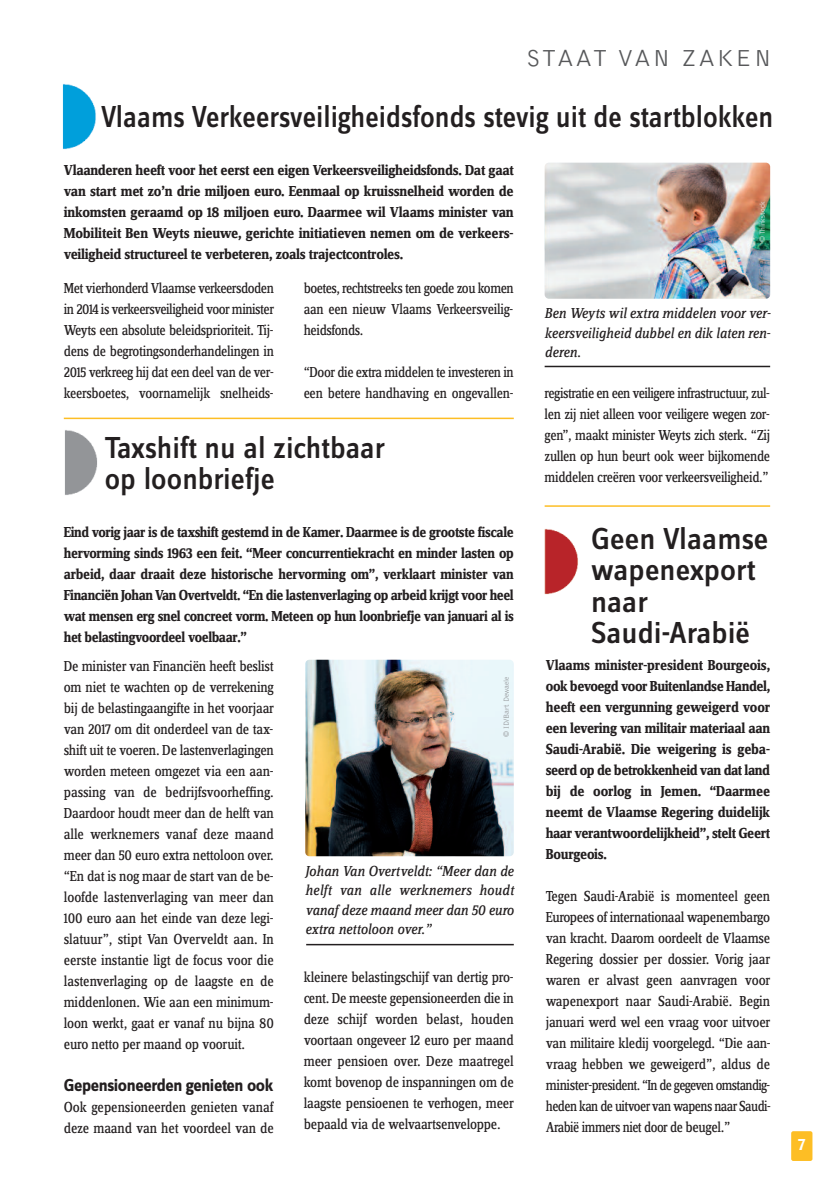
<style>
.page{position:relative;width:834px;height:1195px;background:#fff}
.page>*{position:absolute;margin:0;border:0;box-sizing:border-box;transform-origin:0 0}
.t1{font:500 31.5px/31.5px "Zine Sans Dis";color:#231f20}
.t2{font:500 31.5px "Zine Sans Dis";color:#231f20;scale:.92 1}
.t3{font:300 24px "Bell Gothic Std";letter-spacing:.1em;color:#57585a}
.t4{font:700 18px "Zine Sans Dis";letter-spacing:-.025em;color:#231f20}
.t5{font:15px/21px "Zine Serif Dis";letter-spacing:-.025em;color:#231f20;text-align:justify}
.t6{font:700 15px/21px "Zine Serif Dis";letter-spacing:-.025em;color:#231f20;text-align:justify}
.t7{font:15px/21px "Zine Serif Dis";letter-spacing:-.025em;color:#231f20;text-align:justify;scale:.95 1}
.t8{font:700 15px/21px "Zine Serif Dis";letter-spacing:-.025em;color:#231f20;text-align:justify;scale:.95 1}
.t9{font:italic 15px/19.5px "Zine Serif Dis";letter-spacing:-.01em;color:#231f20;text-align:justify}
.t10{font:900 15px "Bell Gothic Std";color:#fff}
.t11{font:300 7.5px "Bell Gothic Std";color:#939598}
.t12{font:300 7.5px "Bell Gothic Std";color:#e7e8e9}
</style>
<div class="page">
<div style="left:791px;top:1131px;width:21px;height:30px;background:#fdbe25;border-radius:2px"></div>
<img style="left:62px;top:84px;width:34px;height:66px">
<img style="left:65px;top:430px;width:32px;height:65px">
<img style="left:544px;top:163px;width:226px;height:136px;border-radius:4px">
<img style="left:305px;top:660px;width:208px;height:196px;border-radius:4px">
<img style="left:544px;top:529px;width:34px;height:66px">
<hr style="left:544px;top:505px;width:226px;height:2px;background:#fdbe25">
<hr style="left:544px;top:366px;width:226px;height:1px;background:#231f20">
<hr style="left:64px;top:418px;width:449px;height:1px;background:#fdbe25">
<hr style="left:306px;top:944px;width:207px;height:1px;background:#231f20">
<h2 class="t3" style="left:526px;top:49px;width:246px">STAAT VAN ZAKEN</h2>
<h1 class="t2" style="left:101px;top:106px;width:732px">Vlaams Verkeersveiligheidsfonds stevig uit de startblokken</h1>
<p class="t6" style="left:64px;top:161px;width:451px">Vlaanderen heeft voor het eerst een eigen Verkeersveiligheidsfonds. Dat gaat van start met zo’n drie miljoen euro. Eenmaal op kruissnelheid worden de inkomsten geraamd op 18 miljoen euro. Daarmee wil Vlaams minister van Mobiliteit Ben Weyts nieuwe, gerichte initiatieven nemen om de verkeers&shy;veiligheid structureel te verbeteren, zoals trajectcontroles.</p>
<p class="t7" style="left:64px;top:279px;width:223px">Met vierhonderd Vlaamse verkeersdoden in 2014 is verkeersveiligheid voor minister Weyts een absolute beleidsprioriteit. Tij&shy;dens de begrotingsonderhandelingen in 2015 verkreeg hij dat een deel van de ver&shy;keersboetes, voornamelijk snelheids-</p>
<p class="t7" style="left:303px;top:279px;width:223px">boetes, rechtstreeks ten goede zou komen aan een nieuw Vlaams Verkeersveilig&shy;heidsfonds.</p>
<p class="t12" style="left:759px;top:242px;width:43px;rotate:-90deg">© Thinkstock</p>
<p class="t9" style="left:544px;top:305px;width:227px">Ben Weyts wil extra middelen voor ver&shy;keersveiligheid dubbel en dik laten ren&shy;deren.</p>
<p class="t7" style="left:544px;top:384px;width:239px">registratie en een veiligere infrastructuur, zul&shy;len zij niet alleen voor veiligere wegen zor&shy;gen”, maakt minister Weyts zich sterk. “Zij zullen op hun beurt ook weer bijkomende middelen creëren voor verkeersveiligheid.”</p>
<p class="t7" style="left:303px;top:363px;width:223px">“Door die extra middelen te investeren in een betere handhaving en ongevallen-</p>
<h1 class="t1" style="left:105px;top:434px;width:282px">Taxshift nu al zichtbaar op loonbriefje</h1>
<p class="t8" style="left:64px;top:523px;width:475px">Eind vorig jaar is de taxshift gestemd in de Kamer. Daarmee is de grootste fiscale hervorming sinds 1963 een feit. “Meer concurrentiekracht en minder lasten op arbeid, daar draait deze historische hervorming om”, verklaart minister van Financiën Johan Van Overtveldt. “En die lastenverlaging op arbeid krijgt voor heel wat mensen erg snel concreet vorm. Meteen op hun loonbriefje van januari al is het belastingvoordeel voelbaar.”</p>
<p class="t5" style="left:64px;top:657px;width:212px">De minister van Financiën heeft beslist om niet te wachten op de verrekening bij de belastingaangifte in het voorjaar van 2017 om dit onderdeel van de tax&shy;shift uit te voeren. De lastenverlagingen worden meteen omgezet via een aan&shy;passing van de bedrijfsvoorheffing.<br>Daardoor houdt meer dan de helft van alle werknemers vanaf deze maand meer dan 50 euro extra nettoloon over. “En dat is nog maar de start van de be&shy;loofde lastenverlaging van meer dan 100 euro aan het einde van deze legi&shy;slatuur”, stipt Van Overveldt aan. In eerste instantie ligt de focus voor die lastenverlaging op de laagste en de middenlonen. Wie aan een minimum&shy;loon werkt, gaat er vanaf nu bijna 80 euro netto per maand op vooruit.</p>
<p class="t4" style="left:64px;top:1079px;width:211px">Gepensioneerden genieten ook</p>
<p class="t5" style="left:64px;top:1098px;width:212px">Ook gepensioneerden genieten vanaf deze maand van het voordeel van de</p>
<p class="t11" style="left:503px;top:737px;width:62px;rotate:-90deg">© ID/Bart Dewaele</p>
<p class="t9" style="left:305px;top:862px;width:210px">Johan Van Overtveldt: “Meer dan de helft van alle werknemers houdt vanaf deze maand meer dan 50 euro extra nettoloon over.”</p>
<p class="t5" style="left:303px;top:968px;width:212px">kleinere belastingschijf van dertig pro&shy;cent. De meeste gepensioneerden die in deze schijf worden belast, houden voortaan ongeveer 12 euro per maand meer pensioen over. Deze maatregel komt bovenop de inspanningen om de laagste pensioenen te verhogen, meer bepaald via de welvaartsenveloppe.</p>
<h1 class="t1" style="left:591px;top:526px;width:179px">Geen Vlaamse wapenexport naar<br>Saudi-Arabië</h1>
<p class="t6" style="left:545px;top:656px;width:226px">Vlaams minister-president Bourgeois, ook bevoegd voor Buitenlandse Handel, heeft een vergunning geweigerd voor een levering van militair materiaal aan Saudi-Arabië. Die weigering is geba&shy;seerd op de betrokkenheid van dat land bij de oorlog in Jemen. “Daarmee neemt de Vlaamse Regering duidelijk haar verantwoordelijkheid”, stelt Geert Bourgeois.</p>
<p class="t5" style="left:545px;top:887px;width:226px">Tegen Saudi-Arabië is momenteel geen Europees of internationaal wapenembargo van kracht. Daarom oordeelt de Vlaamse Regering dossier per dossier. Vorig jaar waren er alvast geen aanvragen voor wapenexport naar Saudi-Arabië. Begin januari werd wel een vraag voor uitvoer van militaire kledij voorgelegd. “Die aan&shy;vraag hebben we geweigerd”, aldus de minister-president. “In de gegeven omstandig&shy;heden kan de uitvoervan wapens naar Saudi-Arabië immers niet door de beugel.”</p>
<p class="t10" style="left:797px;top:1139px;width:10px">7</p>
</div>
